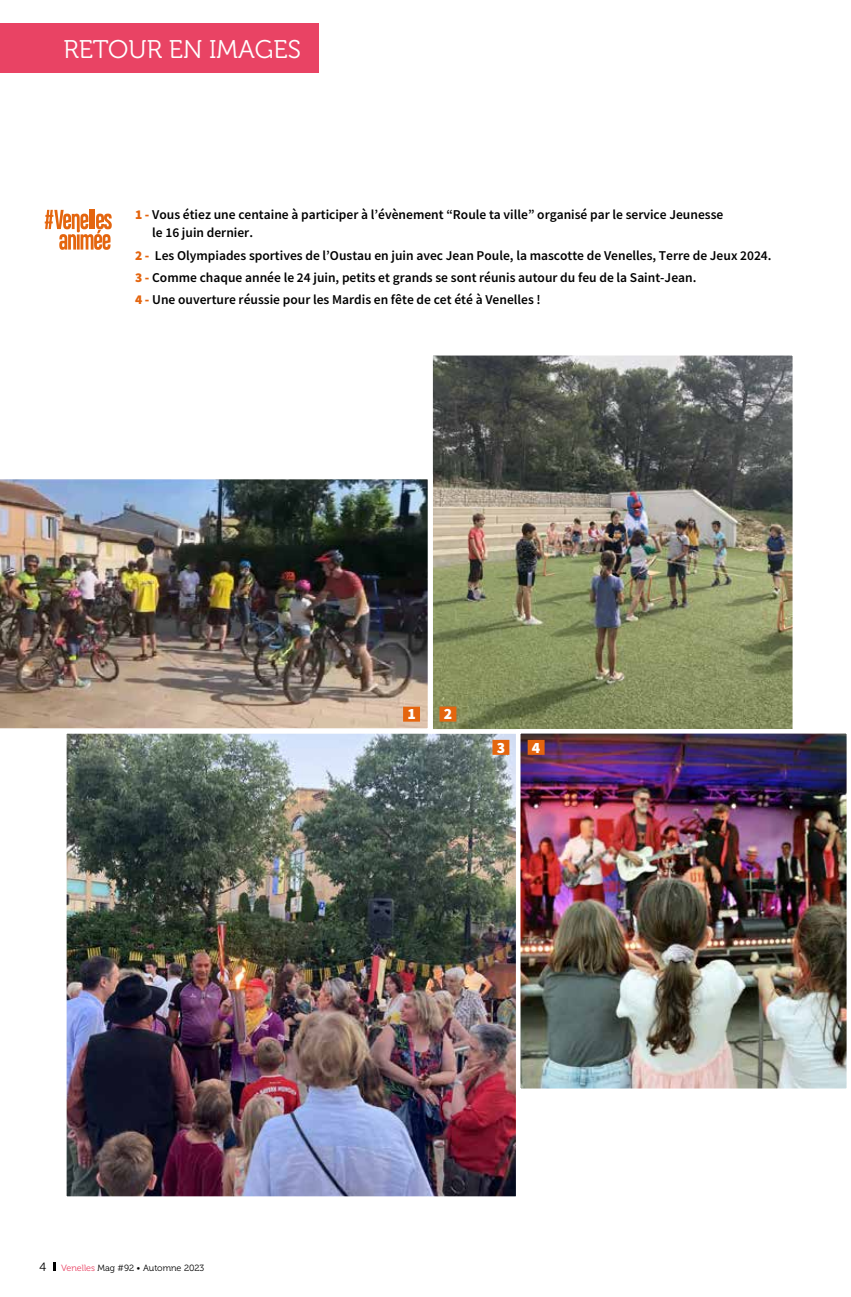
<style>
.page{position:relative;width:851px;height:1297px;background:#fff}
.page>*{position:absolute;margin:0;border:0;box-sizing:border-box;transform-origin:0 0}
.t1{font:25.5px "Museo 300";color:#fff}
.t2{font:900 15.75px "Source Sans Pro";color:#fff}
.t3{font:600 13.5px/22.2px "Source Sans Pro";color:#000}
.t4{font:9px "Museo 300";color:#000}
.s1{font-weight:900;color:#e4650e}
.s2{font-size:12px}
.s3{color:#e94364}
</style>
<div class="page">
<svg style="left:53px;top:1263px;width:3px;height:8px"></svg>
<div style="left:0;top:24px;width:318px;height:49px;background:#e94364"></div>
<img style="left:67px;top:734px;width:448px;height:462px">
<div style="left:62px;top:729px;width:458px;height:472px;border:4px solid #fff"></div>
<img style="left:433px;top:356px;width:358px;height:372px">
<div style="left:428px;top:351px;width:368px;height:382px;border:4px solid #fff"></div>
<img style="left:0;top:474px;width:432px;height:259px">
<img style="left:521px;top:734px;width:324px;height:354px">
<div style="left:516px;top:729px;width:334px;height:364px;border:4px solid #fff"></div>
<hr style="left:89px;top:209px;width:3px;height:20px;background:#e4650e">
<hr style="left:93px;top:209px;width:2px;height:20px;background:#e4650e">
<svg style="left:45px;top:210px;width:67px;height:40px"></svg>
<div style="left:403px;top:707px;width:17px;height:15px;background:#e4650e"></div>
<div style="left:439px;top:707px;width:17px;height:15px;background:#e4650e"></div>
<div style="left:492px;top:740px;width:17px;height:15px;background:#e4650e"></div>
<div style="left:527px;top:740px;width:17px;height:15px;background:#e4650e"></div>
<h1 class="t1" style="left:63px;top:35px;width:239px">RETOUR EN IMAGES</h1>
<p class="t3" style="left:152px;top:206px;width:572px;line-height:18px;text-indent:-17px"><span class="s1">1 -</span> Vous étiez une centaine à participer à l’évènement “Roule ta ville” organisé par le service Jeunesse le 16 juin dernier.</p>
<p class="t3" style="left:135px;top:244px;width:638px"><span class="s1">2 -</span> Les Olympiades sportives de l’Oustau en juin avec Jean Poule, la mascotte de Venelles, Terre de Jeux 2024.<br><span class="s1">3 -</span> Comme chaque année le 24 juin, petits et grands se sont réunis autour du feu de la Saint-Jean.<br><span class="s1">4 -</span> Une ouverture réussie pour les Mardis en fête de cet été à Venelles !</p>
<p class="t4" style="left:39px;top:1263px;width:166px"><span class="s2">4</span> <span class="s3">Venelles</span> Mag #92 • Automne 2023</p>
<p class="t2" style="left:407px;top:703px;width:10px">1</p>
<p class="t2" style="left:443px;top:703px;width:10px">2</p>
<p class="t2" style="left:496px;top:736px;width:10px">3</p>
<p class="t2" style="left:532px;top:736px;width:10px">4</p>
</div>
